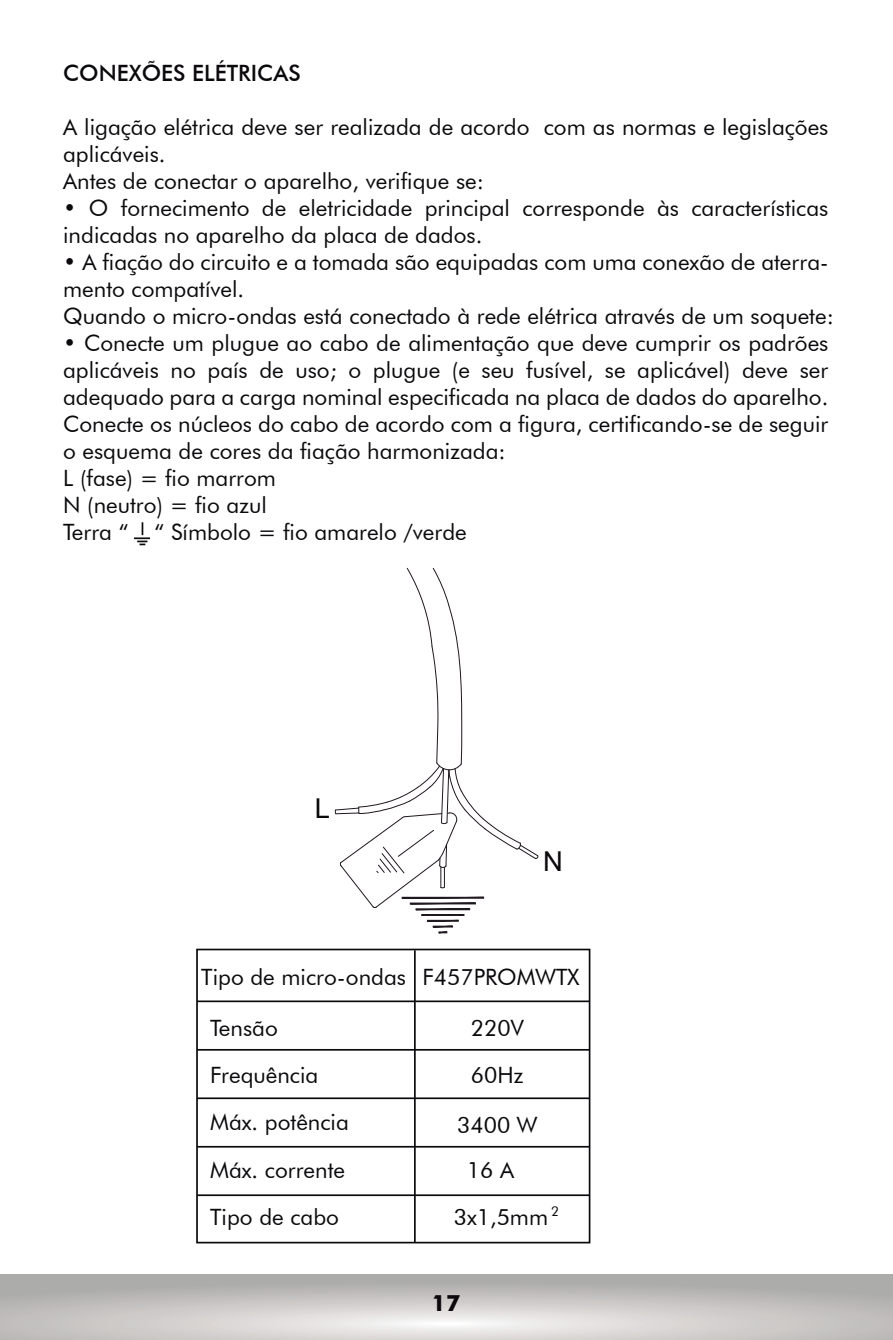
<style>
.page{position:relative;width:893px;height:1340px;background:#fff}
.page>*{position:absolute;margin:0;border:0;box-sizing:border-box;transform-origin:0 0}
.t1{font:27.45px "Arial";color:#0b090c}
.t2{font:22.5px/27px "Futura BT";color:#0b090c}
.t3{font:500 22.5px "Futura BT";color:#0b090c}
.t4{font:700 22.5px "Futura BT";color:#0b090c}
.t5{font:13.5px "Futura BT";color:#0b090c}
.s1{color:#fff}
</style>
<div class="page">
<svg style="left:0;top:1274px;width:893px;height:65px;background:#c6c4c2"></svg>
<svg style="left:134px;top:522px;width:16px;height:23px"></svg>
<svg style="left:335px;top:567px;width:203px;height:366px"></svg>
<svg style="left:196px;top:948px;width:395px;height:296px"></svg>
<hr style="left:197px;top:1000px;width:393px;height:2px;background:#0b090c">
<hr style="left:197px;top:1048px;width:393px;height:2px;background:#0b090c">
<hr style="left:197px;top:1097px;width:393px;height:2px;background:#0b090c">
<hr style="left:197px;top:1145px;width:393px;height:2px;background:#0b090c">
<hr style="left:197px;top:1194px;width:393px;height:2px;background:#0b090c">
<hr style="left:414px;top:950px;width:2px;height:292px;background:#0b090c">
<p class="t3" style="left:63px;top:59px;width:239px">CONEXÕES ELÉTRICAS</p>
<p class="t2" style="left:63px;top:113px;width:767px">A ligação elétrica deve ser realizada de acordo com as normas e legislações aplicáveis.<br>Antes de conectar o aparelho, verifique se:</p>
<p class="t2" style="left:63px;top:194px;width:767px">• O fornecimento de eletricidade principal corresponde às características indicadas no aparelho da placa de dados.</p>
<p class="t2" style="left:63px;top:248px;width:772px">• A fiação do circuito e a tomada são equipadas com uma conexão de aterra&shy;mento compatível.<br>Quando o micro-ondas está conectado à rede elétrica através de um soquete:</p>
<p class="t2" style="left:63px;top:329px;width:767px">• Conecte um plugue ao cabo de alimentação que deve cumprir os padrões aplicáveis no país de uso; o plugue (e seu fusível, se aplicável) deve ser adequado para a carga nominal especificada na placa de dados do aparelho.<br>Conecte os núcleos do cabo de acordo com a figura, certificando-se de seguir o esquema de cores da fiação harmonizada:<br>L (fase) = fio marrom<br>N (neutro) = fio azul<br>Terra “ <span class="s1">xx</span>“ Símbolo = fio amarelo /verde</p>
<p class="t1" style="left:315px;top:789px;width:17px">L</p>
<p class="t1" style="left:543px;top:842px;width:21px">N</p>
<p class="t2" style="left:201px;top:963px;width:206px">Tipo de micro-ondas</p>
<p class="t2" style="left:210px;top:1004px;width:140px;line-height:47.2px">Tensão<br>Frequência<br>Máx. potência<br>Máx. corrente<br>Tipo de cabo</p>
<p class="t2" style="left:471px;top:1004px;width:54px;line-height:46.6px">220V<br>60Hz</p>
<p class="t2" style="left:422px;top:963px;width:158px">F457PROMWTX</p>
<p class="t2" style="left:467px;top:1102px;width:72px;line-height:45px;text-indent:-10px">3400 W<br>16 A</p>
<p class="t2" style="left:454px;top:1203px;width:96px">3x1,5mm</p>
<p class="t5" style="left:551px;top:1203px;width:9px">2</p>
<p class="t4" style="left:432px;top:1289px;width:30px">17</p>
</div>
